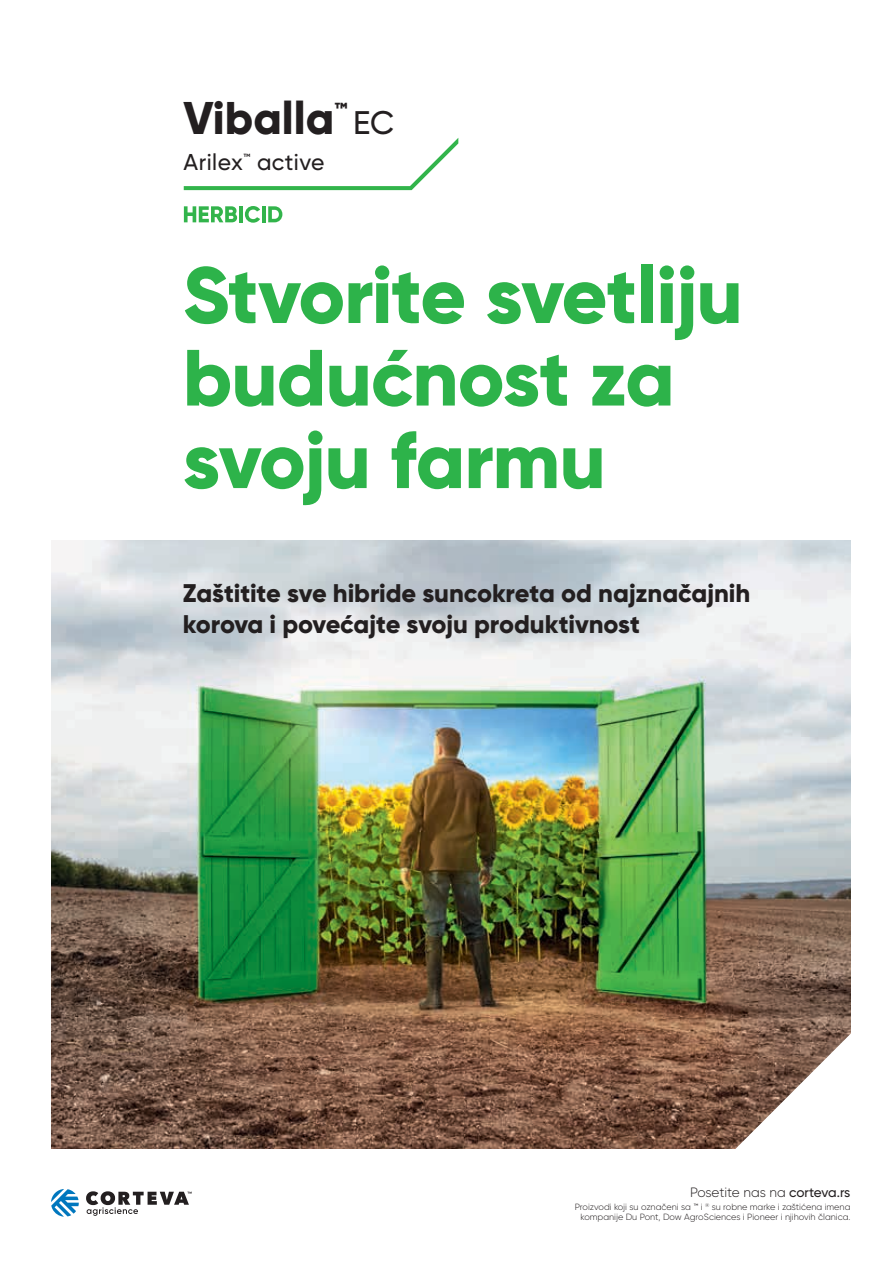
<style>
.page{position:relative;width:893px;height:1263px;background:#fff}
.page>*{position:absolute;margin:0;border:0;box-sizing:border-box;transform-origin:0 0}
.t1{font:800 79.5px/82.5px "Gilroy";letter-spacing:-.015em;color:#2db34a}
.t2{font:800 45.75px "Gilroy";color:#231f20}
.t3{font:800 25.5px/30.6px "Gilroy";letter-spacing:-.005em;color:#231f20}
.t4{font:500 22.95px "Gilroy";letter-spacing:.02em;color:#231f20}
.t5{font:300 13.5px "Gilroy";letter-spacing:-.005em;color:#231f20}
.t6{font:300 9px/10.8px "Gilroy";color:#231f20;text-align:right}
.s1{font-weight:500;font-size:32.7px}
.s2{font-weight:500}
.s3{font-size:10.5px}
</style>
<div class="page">
<img style="left:51px;top:540px;width:799px;height:608px">
<svg style="left:735px;top:1028px;width:116px;height:121px"></svg>
<svg style="left:51px;top:1189px;width:28px;height:28px"></svg>
<svg style="left:86px;top:1191px;width:106px;height:25px"></svg>
<svg style="left:184px;top:206px;width:53px;height:16px"></svg>
<hr style="left:239px;top:206px;width:4px;height:16px;background:#32b44b">
<svg style="left:245px;top:206px;width:15px;height:17px"></svg>
<hr style="left:262px;top:206px;width:4px;height:16px;background:#32b44b">
<svg style="left:268px;top:206px;width:14px;height:16px"></svg>
<svg style="left:184px;top:138px;width:274px;height:52px"></svg>
<h2 class="t2" style="left:184px;top:90px;width:212px">Viballa<sup>™</sup> <span class="s1">EC</span></h2>
<h3 class="t4" style="left:184px;top:148px;width:143px">Arilex<sup>™</sup> active</h3>
<h1 class="t1" style="left:183px;top:253px;width:561px">Stvorite svetliju budućnost za svoju farmu</h1>
<h3 class="t3" style="left:183px;top:578px;width:569px">Zaštitite sve hibride suncokreta od najznačajnih korova i povećajte svoju produktivnost</h3>
<h3 class="t5" style="left:690px;top:1184px;width:162px">Posetite nas na <span class="s2">corteva.rs</span></h3>
<p class="t6" style="left:575px;top:1201px;width:277px">Proizvodi koji su označeni sa <span class="s3">™</span> i <sup>®</sup> su robne marke i zaštićena imena kompanije Du Pont, Dow AgroSciences i Pioneer i njihovih članica.</p>
</div>
